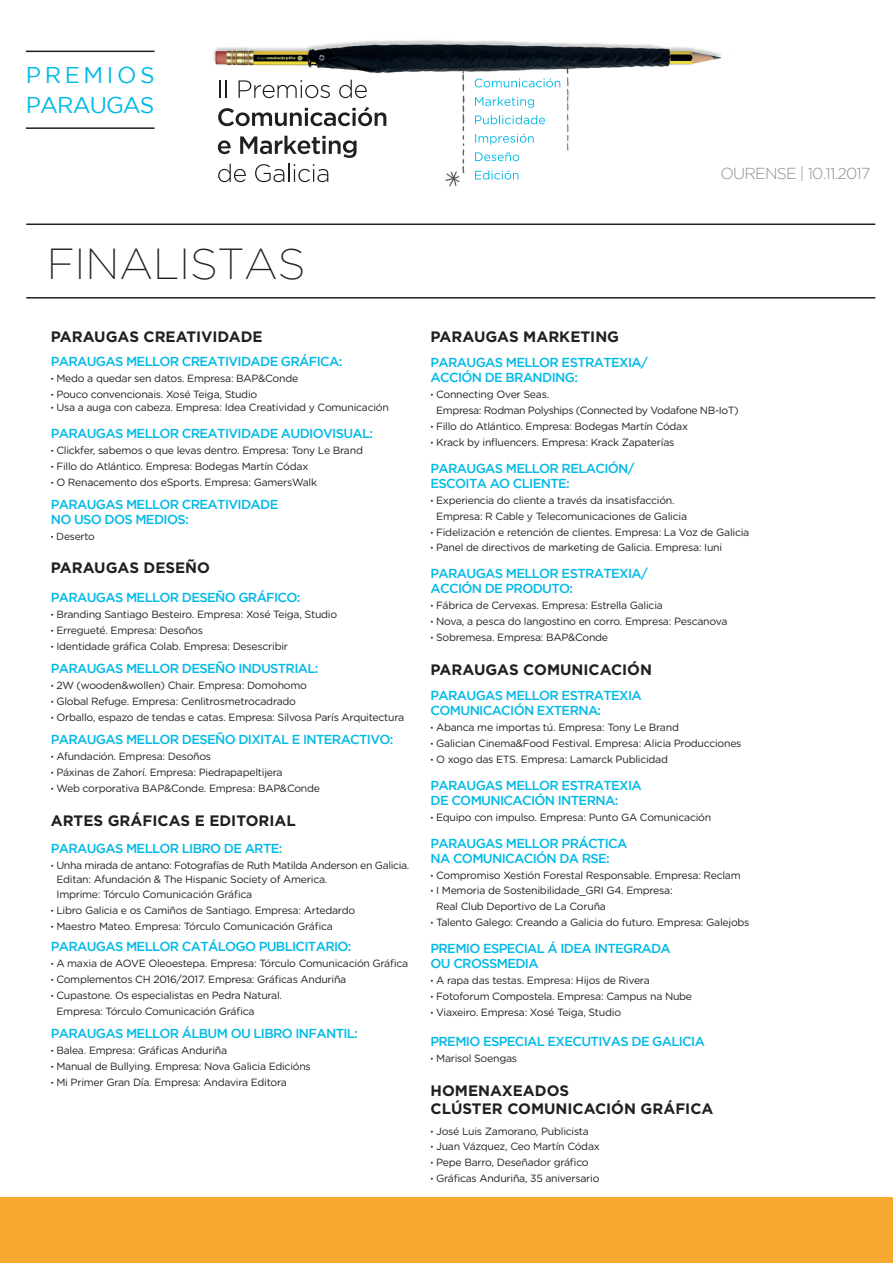
<style>
.page{position:relative;width:893px;height:1263px;background:#fff}
.page>*{position:absolute;margin:0;border:0;box-sizing:border-box;transform-origin:0 0}
.t1{font:200 43.35px "Gotham";color:#231f20}
.t2{font:22.8px/30.5px "Gotham";letter-spacing:-.045em;color:#00b9e5}
.t3{font:300 15.9px "Gotham";letter-spacing:-.05em;color:#8d8f92}
.t4{font:700 15.15px/18px "Gotham";color:#231f20}
.t5{font:500 13.05px/15px "Gotham";letter-spacing:-.05em;color:#00b9e5}
.t6{font:10.5px/15.9px "Gotham Rounded";letter-spacing:-.025em;color:#231f20}
.t7{font:10.35px "Gotham Rounded";letter-spacing:-.025em;color:#231f20}
.s1{font-family:"Gotham";font-weight:700}
</style>
<div class="page">
<img style="left:217px;top:75px;width:353px;height:112px">
<img style="left:213px;top:40px;width:508px;height:35px">
<img style="left:475px;top:78px;width:85px;height:9px">
<img style="left:475px;top:97px;width:59px;height:11px">
<img style="left:475px;top:115px;width:70px;height:9px">
<img style="left:475px;top:133px;width:60px;height:12px">
<img style="left:475px;top:152px;width:45px;height:9px">
<img style="left:475px;top:170px;width:43px;height:10px">
<svg style="left:219px;top:80px;width:8px;height:18px"></svg>
<svg style="left:239px;top:80px;width:91px;height:18px"></svg>
<svg style="left:339px;top:80px;width:28px;height:18px"></svg>
<svg style="left:218px;top:107px;width:168px;height:19px"></svg>
<svg style="left:218px;top:140px;width:13px;height:14px"></svg>
<svg style="left:240px;top:136px;width:117px;height:22px"></svg>
<svg style="left:218px;top:164px;width:28px;height:18px"></svg>
<svg style="left:255px;top:164px;width:73px;height:18px"></svg>
<hr style="left:26px;top:127px;width:129px;height:2px;background:#231f20">
<hr style="left:26px;top:51px;width:129px;height:1px;background:#231f20">
<hr style="left:26px;top:224px;width:849px;height:1px;background:#231f20">
<hr style="left:26px;top:297px;width:849px;height:2px;background:#231f20">
<div style="left:0;top:1197px;width:893px;height:66px;background:#f8a731"></div>
<h2 class="t2" style="left:26px;top:59px;width:130px">PREMIOS<br>PARAUGAS</h2>
<h3 class="t3" style="left:721px;top:164px;width:151px">OURENSE | 10.11.2017</h3>
<h1 class="t1" style="left:47px;top:241px;width:260px">FINALISTAS</h1>
<h3 class="t4" style="left:51px;top:327px;width:213px">PARAUGAS CREATIVIDADE</h3>
<p class="t5" style="left:51px;top:354px;width:293px">PARAUGAS MELLOR CREATIVIDADE GRÁFICA:</p>
<p class="t6" style="left:51px;top:370px;width:249px"><span class="s1">·</span> Medo a quedar sen datos. Empresa: BAP&amp;Conde <span class="s1">·</span> Pouco convencionais. Xosé Teiga, Studio</p>
<p class="t6" style="left:51px;top:399px;width:340px"><span class="s1">·</span> Usa a auga con cabeza. Empresa: Idea Creatividad y Comunicación</p>
<p class="t5" style="left:51px;top:426px;width:324px">PARAUGAS MELLOR CREATIVIDADE AUDIOVISUAL:</p>
<p class="t6" style="left:51px;top:442px;width:314px"><span class="s1">·</span> Clickfer, sabemos o que levas dentro. Empresa: Tony Le Brand <span class="s1">·</span> Fillo do Atlántico. Empresa: Bodegas Martín Códax<br><span class="s1">·</span> O Renacemento dos eSports. Empresa: GamersWalk</p>
<p class="t5" style="left:51px;top:496px;width:229px">PARAUGAS MELLOR CREATIVIDADE<br>NO USO DOS MEDIOS:</p>
<p class="t7" style="left:51px;top:529px;width:46px"><span class="s1">·</span> Deserto</p>
<h3 class="t4" style="left:51px;top:558px;width:161px">PARAUGAS DESEÑO</h3>
<p class="t5" style="left:51px;top:590px;width:251px">PARAUGAS MELLOR DESEÑO GRÁFICO:</p>
<p class="t6" style="left:51px;top:606px;width:288px"><span class="s1">·</span> Branding Santiago Besteiro. Empresa: Xosé Teiga, Studio <span class="s1">·</span> Erregueté. Empresa: Desoños<br><span class="s1">·</span> Identidade gráfica Colab. Empresa: Desescribir</p>
<p class="t5" style="left:51px;top:660px;width:269px">PARAUGAS MELLOR DESEÑO INDUSTRIAL:</p>
<p class="t6" style="left:51px;top:677px;width:355px"><span class="s1">·</span> 2W (wooden&amp;wollen) Chair. Empresa: Domohomo<br><span class="s1">·</span> Global Refuge. Empresa: Cenlitrosmetrocadrado<br><span class="s1">·</span> Orballo, espazo de tendas e catas. Empresa: Silvosa París Arquitectura</p>
<p class="t5" style="left:51px;top:731px;width:344px">PARAUGAS MELLOR DESEÑO DIXITAL E INTERACTIVO:</p>
<p class="t6" style="left:51px;top:747px;width:271px"><span class="s1">·</span> Afundación. Empresa: Desoños<br><span class="s1">·</span> Páxinas de Zahorí. Empresa: Piedrapapeltijera<br><span class="s1">·</span> Web corporativa BAP&amp;Conde. Empresa: BAP&amp;Conde</p>
<h3 class="t4" style="left:51px;top:811px;width:247px">ARTES GRÁFICAS E EDITORIAL</h3>
<p class="t5" style="left:51px;top:841px;width:233px">PARAUGAS MELLOR LIBRO DE ARTE:</p>
<p class="t6" style="left:57px;top:858px;width:354px;line-height:14.2px;text-indent:-6px"><span class="s1">·</span> Unha mirada de antano: Fotografías de Ruth Matilda Anderson en Galicia.<br>Editan: Afundación &amp; The Hispanic Society of America.<br>Imprime: Tórculo Comunicación Gráfica</p>
<p class="t6" style="left:51px;top:901px;width:306px"><span class="s1">·</span> Libro Galicia e os Camiños de Santiago. Empresa: Artedardo <span class="s1">·</span> Maestro Mateo. Empresa: Tórculo Comunicación Gráfica</p>
<p class="t5" style="left:51px;top:939px;width:302px">PARAUGAS MELLOR CATÁLOGO PUBLICITARIO:</p>
<p class="t6" style="left:51px;top:955px;width:359px"><span class="s1">·</span> A maxia de AOVE Oleoestepa. Empresa: Tórculo Comunicación Gráfica</p>
<p class="t6" style="left:51px;top:971px;width:297px"><span class="s1">·</span> Complementos CH 2016/2017. Empresa: Gráficas Anduriña</p>
<p class="t6" style="left:51px;top:987px;width:233px"><span class="s1">·</span> Cupastone. Os especialistas en Pedra Natural.</p>
<p class="t6" style="left:57px;top:1003px;width:199px">Empresa: Tórculo Comunicación Gráfica</p>
<p class="t5" style="left:51px;top:1026px;width:309px">PARAUGAS MELLOR ÁLBUM OU LIBRO INFANTIL:</p>
<p class="t6" style="left:51px;top:1042px;width:262px"><span class="s1">·</span> Balea. Empresa: Gráficas Anduriña<br><span class="s1">·</span> Manual de Bullying. Empresa: Nova Galicia Edicións <span class="s1">·</span> Mi Primer Gran Día. Empresa: Andavira Editora</p>
<h3 class="t4" style="left:430px;top:327px;width:190px">PARAUGAS MARKETING</h3>
<p class="t5" style="left:430px;top:354px;width:219px">PARAUGAS MELLOR ESTRATEXIA/<br>ACCIÓN DE BRANDING:</p>
<p class="t6" style="left:430px;top:386px;width:120px"><span class="s1">·</span> Connecting Over Seas.</p>
<p class="t6" style="left:436px;top:402px;width:304px">Empresa: Rodman Polyships (Connected by Vodafone NB-IoT)</p>
<p class="t6" style="left:430px;top:418px;width:259px"><span class="s1">·</span> Fillo do Atlántico. Empresa: Bodegas Martín Códax</p>
<p class="t6" style="left:430px;top:433px;width:245px"><span class="s1">·</span> Krack by influencers. Empresa: Krack Zapaterías</p>
<p class="t5" style="left:430px;top:460px;width:206px">PARAUGAS MELLOR RELACIÓN/<br>ESCOITA AO CLIENTE:</p>
<p class="t6" style="left:430px;top:491px;width:246px"><span class="s1">·</span> Experiencia do cliente a través da insatisfacción.</p>
<p class="t6" style="left:436px;top:507px;width:252px">Empresa: R Cable y Telecomunicaciones de Galicia</p>
<p class="t6" style="left:430px;top:523px;width:320px"><span class="s1">·</span> Fidelización e retención de clientes. Empresa: La Voz de Galicia</p>
<p class="t6" style="left:430px;top:539px;width:293px"><span class="s1">·</span> Panel de directivos de marketing de Galicia. Empresa: Iuni</p>
<p class="t5" style="left:430px;top:566px;width:219px">PARAUGAS MELLOR ESTRATEXIA/<br>ACCIÓN DE PRODUTO:</p>
<p class="t6" style="left:430px;top:597px;width:298px"><span class="s1">·</span> Fábrica de Cervexas. Empresa: Estrella Galicia<br><span class="s1">·</span> Nova, a pesca do langostino en corro. Empresa: Pescanova <span class="s1">·</span> Sobremesa. Empresa: BAP&amp;Conde</p>
<h3 class="t4" style="left:430px;top:660px;width:223px">PARAUGAS COMUNICACIÓN</h3>
<p class="t5" style="left:430px;top:687px;width:213px">PARAUGAS MELLOR ESTRATEXIA<br>COMUNICACIÓN EXTERNA:</p>
<p class="t6" style="left:430px;top:719px;width:312px"><span class="s1">·</span> Abanca me importas tú. Empresa: Tony Le Brand<br><span class="s1">·</span> Galician Cinema&amp;Food Festival. Empresa: Alicia Producciones <span class="s1">·</span> O xogo das ETS. Empresa: Lamarck Publicidad</p>
<p class="t5" style="left:430px;top:777px;width:213px">PARAUGAS MELLOR ESTRATEXIA<br>DE COMUNICACIÓN INTERNA:</p>
<p class="t6" style="left:430px;top:808px;width:282px"><span class="s1">·</span> Equipo con impulso. Empresa: Punto GA Comunicación</p>
<p class="t5" style="left:430px;top:835px;width:198px">PARAUGAS MELLOR PRÁCTICA<br>NA COMUNICACIÓN DA RSE:</p>
<p class="t6" style="left:430px;top:866px;width:312px"><span class="s1">·</span> Compromiso Xestión Forestal Responsable. Empresa: Reclam</p>
<p class="t6" style="left:430px;top:882px;width:244px"><span class="s1">·</span> I Memoria de Sostenibilidade_GRI G4. Empresa:</p>
<p class="t6" style="left:436px;top:898px;width:171px">Real Club Deportivo de La Coruña</p>
<p class="t6" style="left:430px;top:914px;width:320px"><span class="s1">·</span> Talento Galego: Creando a Galicia do futuro. Empresa: Galejobs</p>
<p class="t5" style="left:430px;top:941px;width:242px">PREMIO ESPECIAL Á IDEA INTEGRADA<br>OU CROSSMEDIA</p>
<p class="t6" style="left:430px;top:972px;width:263px"><span class="s1">·</span> A rapa das testas. Empresa: Hijos de Rivera<br><span class="s1">·</span> Fotoforum Compostela. Empresa: Campus na Nube <span class="s1">·</span> Viaxeiro. Empresa: Xosé Teiga, Studio</p>
<p class="t5" style="left:430px;top:1033px;width:276px">PREMIO ESPECIAL EXECUTIVAS DE GALICIA</p>
<p class="t6" style="left:430px;top:1049px;width:88px"><span class="s1">·</span> Marisol Soengas</p>
<h3 class="t4" style="left:430px;top:1081px;width:284px">HOMENAXEADOS<br>CLÚSTER COMUNICACIÓN GRÁFICA</h3>
<p class="t6" style="left:430px;top:1122px;width:171px"><span class="s1">·</span> José Luis Zamorano, Publicista<br><span class="s1">·</span> Juan Vázquez, Ceo Martín Códax <span class="s1">·</span> Pepe Barro, Deseñador gráfico<br><span class="s1">·</span> Gráficas Anduriña, 35 aniversario</p>
</div>
